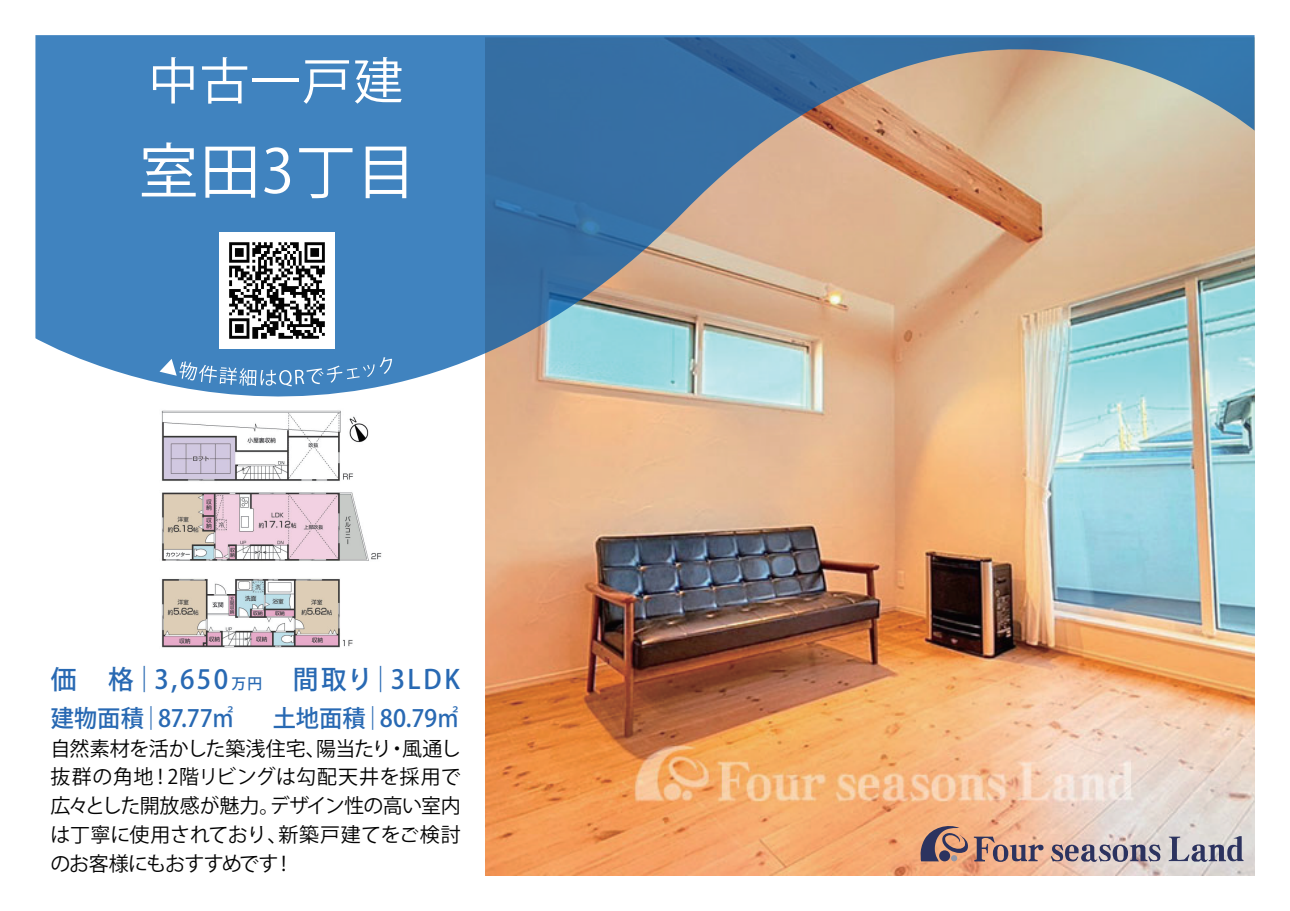
<style>
.page{position:relative;width:1290px;height:911px;background:#fff}
.page>*{position:absolute;margin:0;border:0;box-sizing:border-box;transform-origin:0 0}
.t1{font:60px "Koz Go Pro";letter-spacing:.025em;color:#fff}
.t2{font:500 26.25px "Koz Go Pro";letter-spacing:.1em;color:#2869b3}
.t3{font:500 23.75px "Koz Go Pro";letter-spacing:-.005em;color:#2869b3}
.t4{font:20px/28.8px "Koz Go Pro";letter-spacing:-.03em;color:#030303;text-align:justify}
.s1{font-size:15px}
</style>
<div class="page">
<img style="left:485px;top:396px;width:769px;height:479px">
<img style="left:161px;top:410px;width:221px;height:238px">
<svg style="left:35px;top:35px;width:1219px;height:361px"></svg>
<svg style="left:153px;top:57px;width:41px;height:46px"></svg>
<svg style="left:202px;top:57px;width:45px;height:47px"></svg>
<hr style="left:253px;top:78px;width:46px;height:4px;background:#fff">
<svg style="left:304px;top:60px;width:45px;height:44px"></svg>
<svg style="left:355px;top:57px;width:47px;height:47px"></svg>
<svg style="left:918px;top:823px;width:50px;height:38px"></svg>
<svg style="left:974px;top:836px;width:69px;height:26px"></svg>
<svg style="left:1051px;top:844px;width:109px;height:18px"></svg>
<svg style="left:1168px;top:836px;width:75px;height:26px"></svg>
<svg style="left:159px;top:357px;width:233px;height:29px"></svg>
<img style="left:219px;top:233px;width:116px;height:115px">
<h1 class="t1" style="left:139px;top:132px;width:279px">室田3丁目</h1>
<h2 class="t2" style="left:51px;top:663px;width:411px">価　格｜3,650<span class="s1">万円</span>　間取り｜3LDK</h2>
<p class="t3" style="left:51px;top:703px;width:185px">建物面積｜87.77㎡</p>
<p class="t3" style="left:273px;top:703px;width:189px">土地面積｜80.79㎡</p>
<p class="t4" style="left:51px;top:734px;width:412px">自然素材を活かした築浅住宅、陽当たり・風通し抜群の角地！2階リビングは勾配天井を採用で広々とした開放感が魅力。デザイン性の高い室内は丁寧に使用されており、新築戸建てをご検討のお客様にもおすすめです！</p>
</div>
